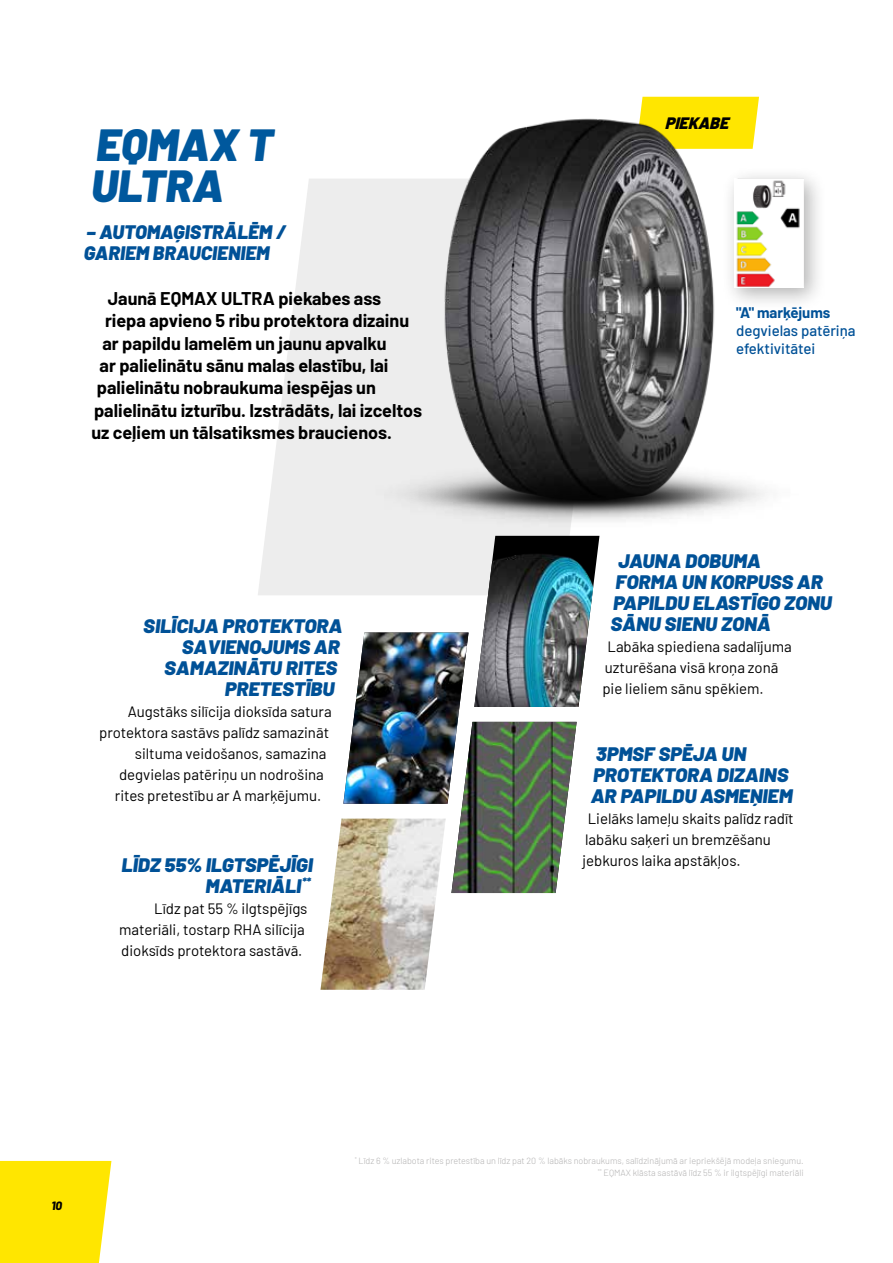
<style>
.page{position:relative;width:893px;height:1263px;background:#fff}
.page>*{position:absolute;margin:0;border:0;box-sizing:border-box;transform-origin:0 0}
.t1{font:italic 900 45px/40.5px "Barlow";color:#00589d}
.t2{font:900 19.5px/21px "Barlow";color:#005197}
.t3{font:italic 900 19.5px/21px "Barlow";color:#005197}
.t4{font:700 18px "Barlow";color:#000}
.t5{font:italic 900 16.5px "Barlow";color:#000}
.t6{font:15px/21px "Barlow";color:#000}
.t7{font:500 15px/18px "Barlow";color:#005197}
.t8{font:700 15px "Barlow";color:#005197}
.t9{font:italic 800 12px "Barlow";color:#000}
.t10{font:300 9px/12px "Barlow";color:#b3b2b2;text-align:right}
</style>
<div class="page">
<div style="left:0;top:1161px;width:111px;height:102px;background:#ffe600"></div>
<svg style="left:258px;top:179px;width:151px;height:416px;fill:#ededed"></svg>
<img style="left:320px;top:819px;width:116px;height:171px">
<img style="left:343px;top:543px;width:252px;height:350px">
<img style="left:451px;top:722px;width:126px;height:171px">
<img style="left:409px;top:96px;width:350px;height:479px">
<img style="left:307px;top:426px;width:460px;height:117px">
<div style="left:721px;top:166px;width:106px;height:145px;background:#000;opacity:.3"></div>
<img style="left:734px;top:179px;width:69px;height:109px">
<h1 class="t1" style="left:91px;top:122px;width:184px">EQMAX T<br>ULTRA</h1>
<h2 class="t3" style="left:84px;top:221px;width:204px">– AUTOMAĢISTRĀLĒM /<br>GARIEM BRAUCIENIEM</h2>
<p class="t4" style="left:108px;top:285px;width:275px">Jaunā EQMAX ULTRA piekabes ass</p>
<p class="t4" style="left:105px;top:308px;width:306px">riepa apvieno 5 ribu protektora dizainu</p>
<p class="t4" style="left:102px;top:330px;width:286px">ar papildu lamelēm un jaunu apvalku</p>
<p class="t4" style="left:100px;top:352px;width:290px">ar palielinātu sānu malas elastību, lai</p>
<p class="t4" style="left:97px;top:375px;width:281px">palielinātu nobraukuma iespējas un</p>
<p class="t4" style="left:94px;top:397px;width:329px">palielinātu izturību. Izstrādāts, lai izceltos</p>
<p class="t4" style="left:91px;top:419px;width:302px">uz ceļiem un tālsatiksmes braucienos.</p>
<h2 class="t2" style="left:143px;top:614px;width:204px">SILĪCIJA PROTEKTORA</h2>
<h2 class="t2" style="left:182px;top:635px;width:163px">SAVIENOJUMS AR</h2>
<h2 class="t2" style="left:164px;top:656px;width:178px">SAMAZINĀTU RITES</h2>
<h2 class="t2" style="left:225px;top:677px;width:114px">PRETESTĪBU</h2>
<p class="t6" style="left:128px;top:700px;width:205px">Augstāks silīcija dioksīda satura</p>
<p class="t6" style="left:99px;top:721px;width:231px">protektora sastāvs palīdz samazināt</p>
<p class="t6" style="left:135px;top:742px;width:193px">siltuma veidošanos, samazina</p>
<p class="t6" style="left:119px;top:763px;width:206px">degvielas patēriņu un nodrošina</p>
<p class="t6" style="left:115px;top:784px;width:208px">rites pretestību ar A marķējumu.</p>
<h2 class="t2" style="left:121px;top:853px;width:196px;text-align:right">LĪDZ 55% ILGTSPĒJĪGI<br>MATERIĀLI<sup>**</sup></h2>
<p class="t6" style="left:119px;top:897px;width:190px;text-indent:35px">Līdz pat 55 % ilgtspējīgs materiāli, tostarp RHA silīcija dioksīds protektora sastāvā.</p>
<p class="t5" style="left:665px;top:110px;width:65px">PIEKABE</p>
<p class="t8" style="left:736px;top:301px;width:96px">"A" marķējums</p>
<p class="t7" style="left:736px;top:320px;width:121px">degvielas patēriņa efektivitātei</p>
<h2 class="t2" style="left:610px;top:549px;width:226px;text-indent:8px">JAUNA DOBUMA<br>FORMA UN KORPUSS AR<br>PAPILDU ELASTĪGO ZONU<br>SĀNU SIENU ZONĀ</h2>
<p class="t6" style="left:602px;top:635px;width:191px;text-indent:5px">Labāka spiediena sadalījuma uzturēšana visā kroņa zonā pie lieliem sānu spēkiem.</p>
<h2 class="t2" style="left:590px;top:742px;width:207px">3PMSF SPĒJA UN<br>PROTEKTORA DIZAINS<br>AR PAPILDU ASMEŅIEM</h2>
<p class="t6" style="left:583px;top:807px;width:213px;text-indent:5px">Lielāks lameļu skaits palīdz radīt labāku saķeri un bremzēšanu jebkuros laika apstākļos.</p>
<p class="t9" style="left:51px;top:1196px;width:12px">10</p>
<p class="t10" style="left:355px;top:1154px;width:450px"><sup>*</sup> Līdz 6 % uzlabota rites pretestība un līdz pat 20 % labāks nobraukums, salīdzinājumā ar iepriekšējā modeļa sniegumu. <sup>**</sup> EQMAX klāsta sastāvā līdz 55 % ir ilgtspējīgi materiāli</p>
</div>
